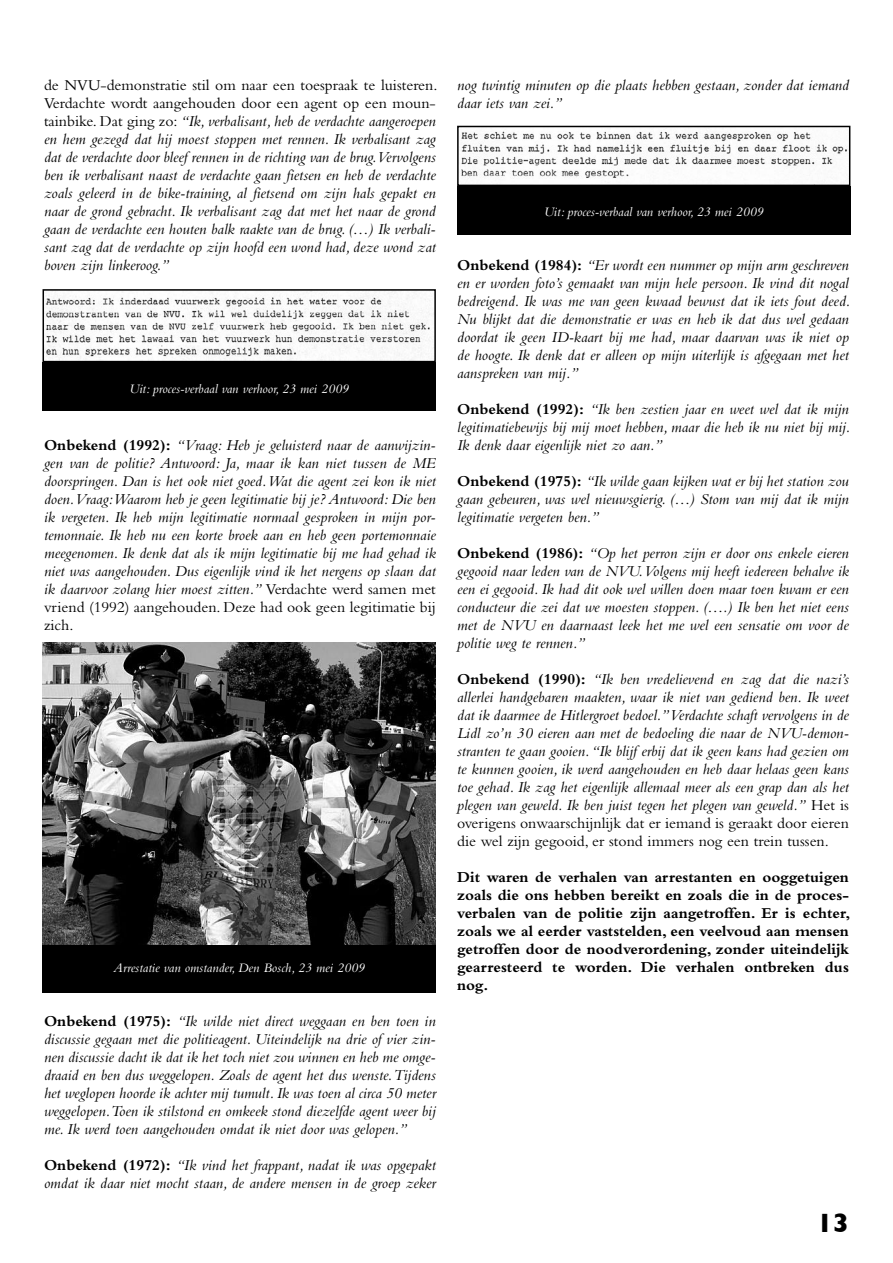
<style>
.page{position:relative;width:893px;height:1263px;background:#fff}
.page>*{position:absolute;margin:0;border:0;box-sizing:border-box;transform-origin:0 0}
.t1{font:700 27px "Gill Sans";color:#000}
.t2{font:italic 15.75px/18px "Bembo";color:#000;text-align:justify}
.t3{font:700 15.75px/18px "Bembo";color:#000;text-align:justify}
.t4{font:italic 13.5px "Bembo";color:#fff}
.s1{font-style:normal}
.s2{font-weight:700;font-style:normal}
</style>
<div class="page">
<img style="left:43px;top:642px;width:393px;height:303px">
<div style="left:43px;top:945px;width:393px;height:48px;background:#000"></div>
<img style="left:461px;top:131px;width:386px;height:48px">
<div style="left:457px;top:126px;width:393px;height:60px;border:2px solid #000"></div>
<div style="left:457px;top:186px;width:393px;height:49px;background:#000"></div>
<img style="left:46px;top:292px;width:387px;height:67px">
<div style="left:43px;top:289px;width:393px;height:73px;border:2px solid #000"></div>
<div style="left:43px;top:362px;width:393px;height:49px;background:#000"></div>
<p class="t2" style="left:44px;top:76px;width:395px"><span class="s1">de NVU-demonstratie stil om naar een toespraak te luisteren.<br>Verdachte wordt aangehouden door een agent op een moun&shy;tainbike. Dat ging zo:</span> “Ik, verbalisant, heb de verdachte aangeroepen en hem gezegd dat hij moest stoppen met rennen. Ik verbalisant zag dat de verdachte door bleef rennen in de richting van de brug. Vervolgens ben ik verbalisant naast de verdachte gaan fietsen en heb de verdachte zoals geleerd in de bike-training, al fietsend om zijn hals gepakt en naar de grond gebracht. Ik verbalisant zag dat met het naar de grond gaan de verdachte een houten balk raakte van de brug. (…) Ik verbali&shy;sant zag dat de verdachte op zijn hoofd een wond had, deze wond zat boven zijn linkeroog.”</p>
<p class="t4" style="left:130px;top:381px;width:221px">Uit: proces-verbaal van verhoor, 23 mei 2009</p>
<p class="t2" style="left:44px;top:436px;width:393px"><span class="s2">Onbekend (1992):</span> “Vraag: Heb je geluisterd naar de aanwijzin&shy;gen van de politie? Antwoord: Ja, maar ik kan niet tussen de ME doorspringen. Dan is het ook niet goed. Wat die agent zei kon ik niet doen. Vraag: Waarom heb je geen legitimatie bij je? Antwoord: Die ben ik vergeten. Ik heb mijn legitimatie normaal gesproken in mijn por&shy;temonnaie. Ik heb nu een korte broek aan en heb geen portemonnaie meegenomen. Ik denk dat als ik mijn legitimatie bij me had gehad ik niet was aangehouden. Dus eigenlijk vind ik het nergens op slaan dat ik daarvoor zolang hier moest zitten.” <span class="s1">Verdachte werd samen met vriend (1992) aangehouden. Deze had ook geen legitimatie bij zich.</span></p>
<p class="t4" style="left:114px;top:960px;width:253px">Arrestatie van omstander, Den Bosch, 23 mei 2009</p>
<p class="t2" style="left:44px;top:1012px;width:393px"><span class="s2">Onbekend (1975):</span> “Ik wilde niet direct weggaan en ben toen in discussie gegaan met die politieagent. Uiteindelijk na drie of vier zin&shy;nen discussie dacht ik dat ik het toch niet zou winnen en heb me omge&shy;draaid en ben dus weggelopen. Zoals de agent het dus wenste. Tijdens het weglopen hoorde ik achter mij tumult. Ik was toen al circa 50 meter weggelopen. Toen ik stilstond en omkeek stond diezelfde agent weer bij me. Ik werd toen aangehouden omdat ik niet door was gelopen.”</p>
<p class="t2" style="left:44px;top:1156px;width:393px"><span class="s2">Onbekend (1972):</span> “Ik vind het frappant, nadat ik was opgepakt omdat ik daar niet mocht staan, de andere mensen in de groep zeker</p>
<p class="t2" style="left:457px;top:76px;width:393px">nog twintig minuten op die plaats hebben gestaan, zonder dat iemand daar iets van zei.”</p>
<p class="t4" style="left:544px;top:204px;width:221px">Uit: proces-verbaal van verhoor, 23 mei 2009</p>
<p class="t2" style="left:457px;top:256px;width:395px"><span class="s2">Onbekend (1984):</span> “Er wordt een nummer op mijn arm geschreven en er worden foto’s gemaakt van mijn hele persoon. Ik vind dit nogal bedreigend. Ik was me van geen kwaad bewust dat ik iets fout deed.<br>Nu blijkt dat die demonstratie er was en heb ik dat dus wel gedaan doordat ik geen ID-kaart bij me had, maar daarvan was ik niet op de hoogte. Ik denk dat er alleen op mijn uiterlijk is afgegaan met het aanspreken van mij.”</p>
<p class="t2" style="left:457px;top:400px;width:395px"><span class="s2">Onbekend (1992):</span> “Ik ben zestien jaar en weet wel dat ik mijn legitimatiebewijs bij mij moet hebben, maar die heb ik nu niet bij mij.<br>Ik denk daar eigenlijk niet zo aan.”</p>
<p class="t2" style="left:457px;top:472px;width:393px"><span class="s2">Onbekend (1975):</span> “Ik wilde gaan kijken wat er bij het station zou gaan gebeuren, was wel nieuwsgierig. (…) Stom van mij dat ik mijn legitimatie vergeten ben.”</p>
<p class="t2" style="left:457px;top:544px;width:393px"><span class="s2">Onbekend (1986):</span> “Op het perron zijn er door ons enkele eieren gegooid naar leden van de NVU. Volgens mij heeft iedereen behalve ik een ei gegooid. Ik had dit ook wel willen doen maar toen kwam er een conducteur die zei dat we moesten stoppen. (….) Ik ben het niet eens met de NVU en daarnaast leek het me wel een sensatie om voor de politie weg te rennen.”</p>
<p class="t2" style="left:457px;top:670px;width:393px"><span class="s2">Onbekend (1990):</span> “Ik ben vredelievend en zag dat die nazi’s allerlei handgebaren maakten, waar ik niet van gediend ben. Ik weet dat ik daarmee de Hitlergroet bedoel.” Verdachte schaft vervolgens in de Lidl zo’n 30 eieren aan met de bedoeling die naar de NVU-demon&shy;stranten te gaan gooien. “Ik blijf erbij dat ik geen kans had gezien om te kunnen gooien, ik werd aangehouden en heb daar helaas geen kans toe gehad. Ik zag het eigenlijk allemaal meer als een grap dan als het plegen van geweld. Ik ben juist tegen het plegen van geweld.” <span class="s1">Het is overigens onwaarschijnlijk dat er iemand is geraakt door eieren die wel zijn gegooid, er stond immers nog een trein tussen.</span></p>
<p class="t3" style="left:457px;top:868px;width:395px">Dit waren de verhalen van arrestanten en ooggetuigen zoals die ons hebben bereikt en zoals die in de proces&shy;verbalen van de politie zijn aangetroffen. Er is echter, zoals we al eerder vaststelden, een veelvoud aan mensen getroffen door de noodverordening, zonder uiteindelijk gearresteerd te worden. Die verhalen ontbreken dus nog.</p>
<h1 class="t1" style="left:817px;top:1207px;width:34px">13</h1>
</div>
